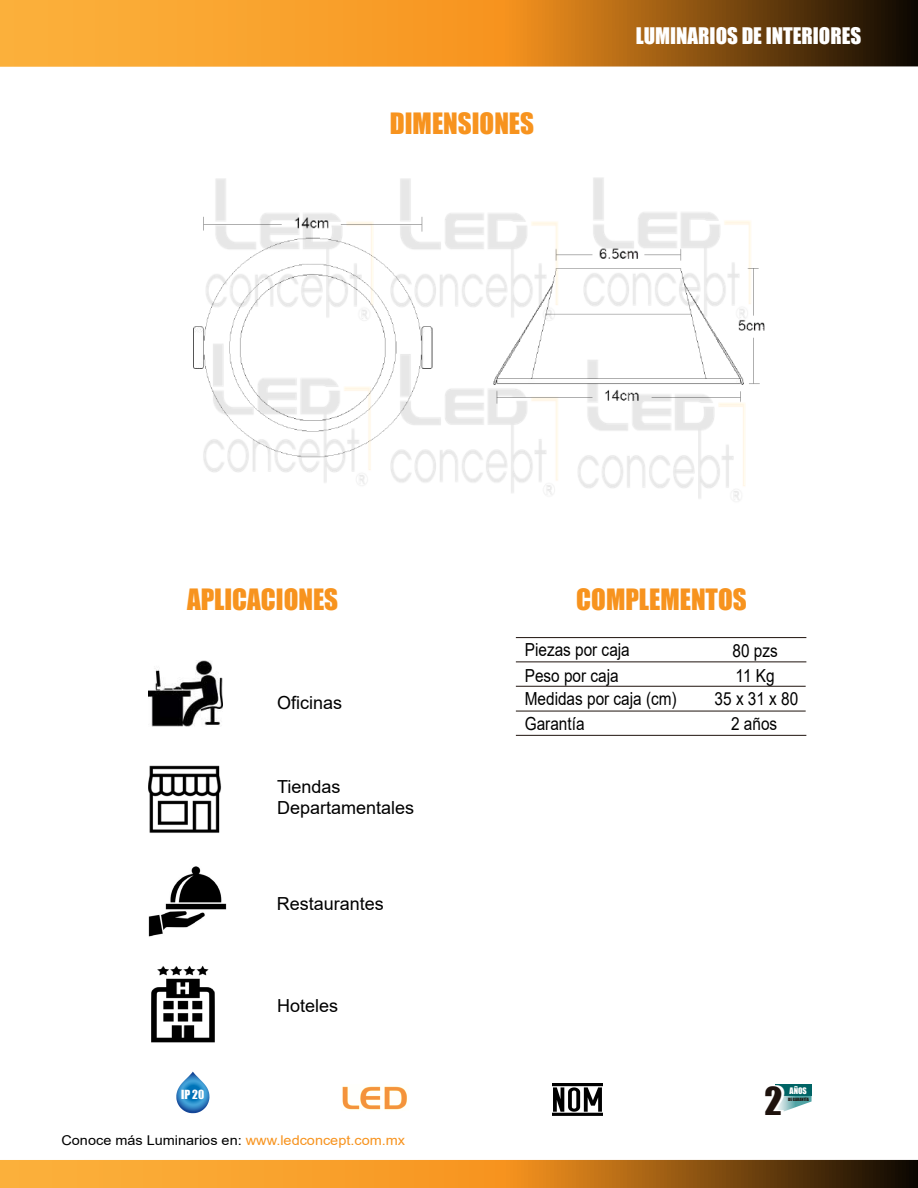
<style>
.page{position:relative;width:918px;height:1188px;background:#fff}
.page>*{position:absolute;margin:0;border:0;box-sizing:border-box;transform-origin:0 0}
.t1{font:35.4px "Impact";color:#fff}
.t2{font:27px "Impact";color:#f7931e}
.t3{font:21px "Impact";color:#fff}
.t4{font:18px/24.6px "Arial";color:#000;scale:.85 1}
.t5{font:18px/21.6px "Arial";color:#000}
.t6{font:13.5px "Arial";color:#000;scale:1.07 1}
.t7{font:11.55px "Impact";color:#fff}
.t8{font:8.25px "Impact";color:#fff}
.t9{font:4.05px "Impact";color:#1e120d}
.s1{color:#f7931e}
</style>
<div class="page">
<img style="left:149px;top:660px;width:73px;height:67px">
<img style="left:149px;top:765px;width:73px;height:68px">
<img style="left:149px;top:866px;width:78px;height:71px">
<img style="left:151px;top:966px;width:64px;height:77px">
<svg style="left:0;top:0;width:918px;height:67px;background:#c47e22"></svg>
<svg style="left:0;top:1160px;width:918px;height:28px;background:#c47d20"></svg>
<hr style="left:516px;top:637px;width:290px;height:1px;background:#1e120d">
<hr style="left:516px;top:662px;width:290px;height:1px;background:#1e120d">
<hr style="left:516px;top:686px;width:290px;height:1px;background:#1e120d">
<hr style="left:516px;top:711px;width:290px;height:1px;background:#1e120d">
<hr style="left:516px;top:735px;width:290px;height:1px;background:#1e120d">
<img style="left:553px;top:1084px;width:50px;height:31px">
<img style="left:342px;top:1086px;width:65px;height:24px">
<svg style="left:176px;top:1072px;width:33px;height:41px"></svg>
<div style="left:775px;top:1084px;width:37px;height:12px;background:#006465"></div>
<svg style="left:777px;top:1096px;width:35px;height:17px"></svg>
<img style="left:204px;top:177px;width:541px;height:324px">
<img style="left:193px;top:212px;width:572px;height:250px">
<h2 class="t2" style="left:390px;top:103px;width:146px">DIMENSIONES</h2>
<p class="t3" style="left:636px;top:19px;width:227px">LUMINARIOS DE INTERIORES</p>
<h2 class="t2" style="left:187px;top:578px;width:153px">APLICACIONES</h2>
<h2 class="t2" style="left:576px;top:578px;width:172px">COMPLEMENTOS</h2>
<p class="t5" style="left:277px;top:692px;width:67px">Oficinas</p>
<p class="t5" style="left:277px;top:775px;width:139px">Tiendas<br>Departamentales</p>
<p class="t5" style="left:277px;top:893px;width:109px">Restaurantes</p>
<p class="t5" style="left:277px;top:994px;width:63px">Hoteles</p>
<p class="t4" style="left:525px;top:637px;width:125px;line-height:25.3px">Piezas por caja<br>Peso por caja</p>
<p class="t4" style="left:525px;top:686px;width:180px">Medidas por caja (cm)</p>
<p class="t4" style="left:715px;top:686px;width:100px">35 x 31 x 80</p>
<p class="t4" style="left:525px;top:711px;width:72px">Garantía</p>
<p class="t4" style="left:731px;top:711px;width:56px">2 años</p>
<p class="t4" style="left:733px;top:638px;width:55px">80 pzs<br>11 Kg</p>
<p class="t7" style="left:181px;top:1085px;width:25px">IP 20</p>
<h1 class="t1" style="left:767px;top:1073px;width:19px">2</h1>
<p class="t8" style="left:789px;top:1084px;width:19px">AÑOS</p>
<p class="t9" style="left:788px;top:1097px;width:22px">DE GARANTÍA</p>
<p class="t6" style="left:61px;top:1131px;width:323px">Conoce más Luminarios en: <span class="s1">www.ledconcept.com.mx</span></p>
</div>
